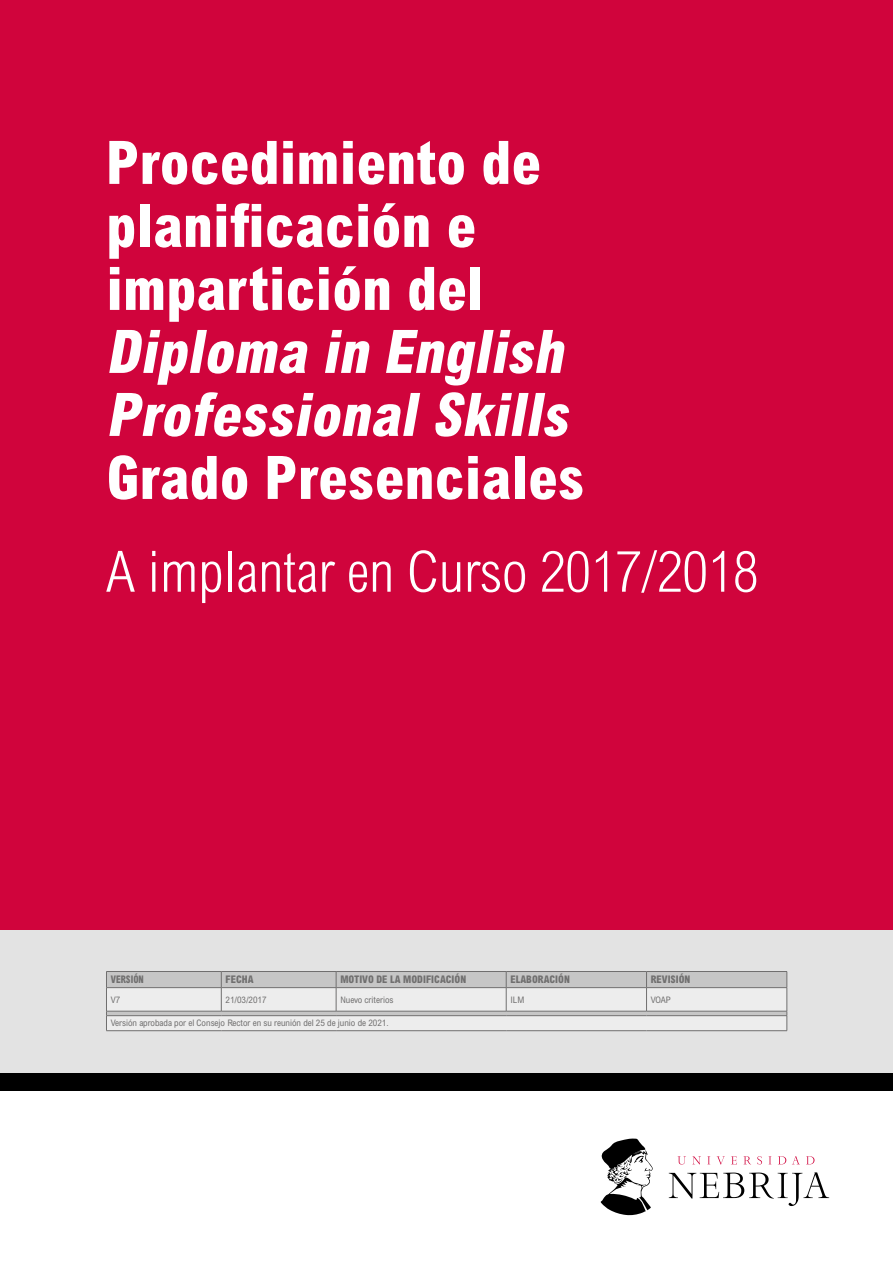
<style>
.page{position:relative;width:893px;height:1263px;background:#fff}
.page>*{position:absolute;margin:0;border:0;box-sizing:border-box;transform-origin:0 0}
.t1{font:800 condensed 60px/63px "Arial MT Pro";color:#fff}
.t2{font:italic 800 condensed 60px/63px "Arial MT Pro";color:#fff}
.t3{font:300 condensed 57px "Arial MT Pro";color:#fff}
.t4{font:800 condensed 10.5px "Arial MT Pro";color:#706f6f}
.t5{font:800 condensed 10.5px "Arial MT Pro";color:#706f6f;scale:.9 1}
.t6{font:condensed 9px "Arial MT Pro";color:#706f6f}
</style>
<div class="page">
<div style="left:0;top:929px;width:893px;height:144px;background:#e3e3e3"></div>
<div style="left:0;top:1073px;width:893px;height:18px;background:#000"></div>
<div style="left:0;top:0;width:893px;height:929px;background:#d0043c"></div>
<svg style="left:600px;top:1138px;width:53px;height:77px"></svg>
<svg style="left:677px;top:1156px;width:137px;height:8px"></svg>
<svg style="left:669px;top:1172px;width:160px;height:34px"></svg>
<svg style="left:106px;top:971px;width:682px;height:60px"></svg>
<hr style="left:106px;top:1030px;width:115px;height:1px;background:#706f6f">
<hr style="left:221px;top:1030px;width:115px;height:1px;background:#706f6f">
<hr style="left:336px;top:1030px;width:170px;height:1px;background:#706f6f">
<hr style="left:506px;top:1030px;width:140px;height:1px;background:#706f6f">
<hr style="left:646px;top:1030px;width:141px;height:1px;background:#706f6f">
<h1 class="t1" style="left:106px;top:133px;width:436px">Procedimiento de planificación e impartición del</h1>
<h1 class="t2" style="left:106px;top:322px;width:477px">Diploma in English<br>ProfessionalSkills</h1>
<h1 class="t1" style="left:106px;top:448px;width:480px">Grado Presenciales</h1>
<h2 class="t3" style="left:106px;top:539px;width:654px">A implantar en Curso 2017/2018</h2>
<p class="t5" style="left:111px;top:973px;width:38px">VERSIÓN</p>
<p class="t4" style="left:226px;top:973px;width:30px">FECHA</p>
<p class="t4" style="left:340px;top:973px;width:127px">MOTIVO DE LA MODIFICACIÓN</p>
<p class="t4" style="left:510px;top:973px;width:61px">ELABORACIÓN</p>
<p class="t4" style="left:651px;top:973px;width:41px">REVISIÓN</p>
<p class="t6" style="left:111px;top:994px;width:11px">V7</p>
<p class="t6" style="left:226px;top:994px;width:43px">21/03/2017</p>
<p class="t6" style="left:340px;top:994px;width:55px">Nuevo criterios</p>
<p class="t6" style="left:510px;top:994px;width:16px">ILM</p>
<p class="t6" style="left:651px;top:994px;width:22px">VOAP</p>
<p class="t6" style="left:111px;top:1018px;width:279px">Versión aprobada por el Consejo Rector en su reunión del 25 de junio de 2021.</p>
</div>
